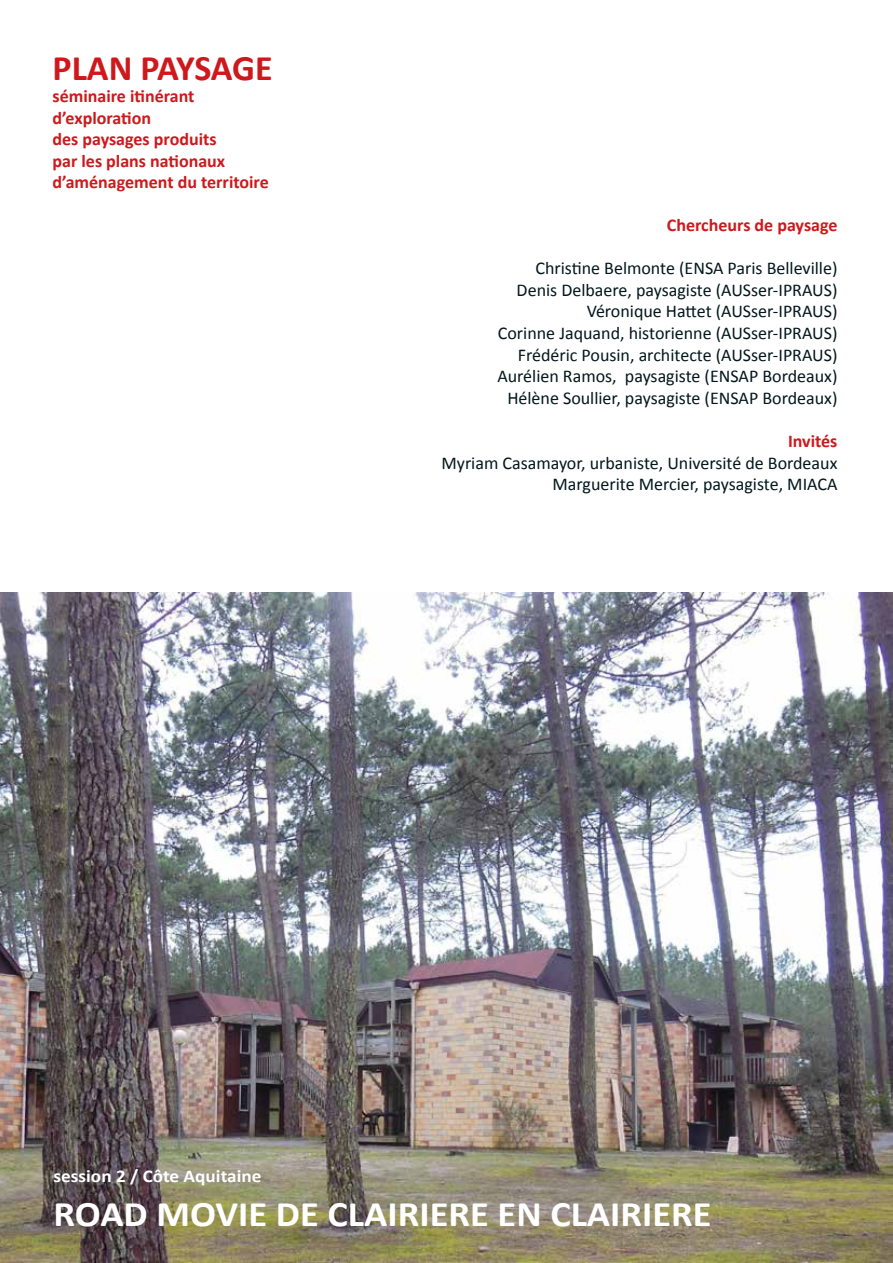
<style>
.page{position:relative;width:893px;height:1263px;background:#fff}
.page>*{position:absolute;margin:0;border:0;box-sizing:border-box;transform-origin:0 0}
.t1{font:700 36px "Calibri";color:#fff;scale:1.07 1}
.t2{font:700 36px "Calibri";letter-spacing:-.01em;color:#ce181c}
.t3{font:18px/21.6px "Calibri";color:#03171b;text-align:right}
.t4{font:700 18px/21.6px "Calibri";color:#ce181c}
.t5{font:700 18px "Calibri";color:#fff;scale:1.07 1}
</style>
<div class="page">
<img style="left:0;top:592px;width:893px;height:671px">
<h1 class="t2" style="left:53px;top:46px;width:222px">PLAN PAYSAGE</h1>
<p class="t4" style="left:53px;top:85px;width:218px">séminaire itinérant d’exploration<br>des paysages produits<br>par les plans nationaux d’aménagement du territoire</p>
<p class="t4" style="left:667px;top:214px;width:172px">Chercheurs de paysage</p>
<p class="t3" style="left:497px;top:257px;width:342px">Christine Belmonte (ENSA Paris Belleville)<br>Denis Delbaere, paysagiste (AUSser-IPRAUS)<br>Véronique Hattet (AUSser-IPRAUS)<br>Corinne Jaquand, historienne (AUSser-IPRAUS)<br>Frédéric Pousin, architecte (AUSser-IPRAUS)<br>Aurélien Ramos, paysagiste (ENSAP Bordeaux)<br>Hélène Soullier, paysagiste (ENSAP Bordeaux)</p>
<p class="t4" style="left:788px;top:430px;width:51px">Invités</p>
<p class="t3" style="left:441px;top:452px;width:397px">Myriam Casamayor, urbaniste, Université de Bordeaux<br>Marguerite Mercier, paysagiste, MIACA</p>
<p class="t5" style="left:54px;top:1164px;width:196px">session 2 / Côte Aquitaine</p>
<h1 class="t1" style="left:54px;top:1191px;width:616px">ROAD MOVIE DE CLAIRIERE EN CLAIRIERE</h1>
</div>
